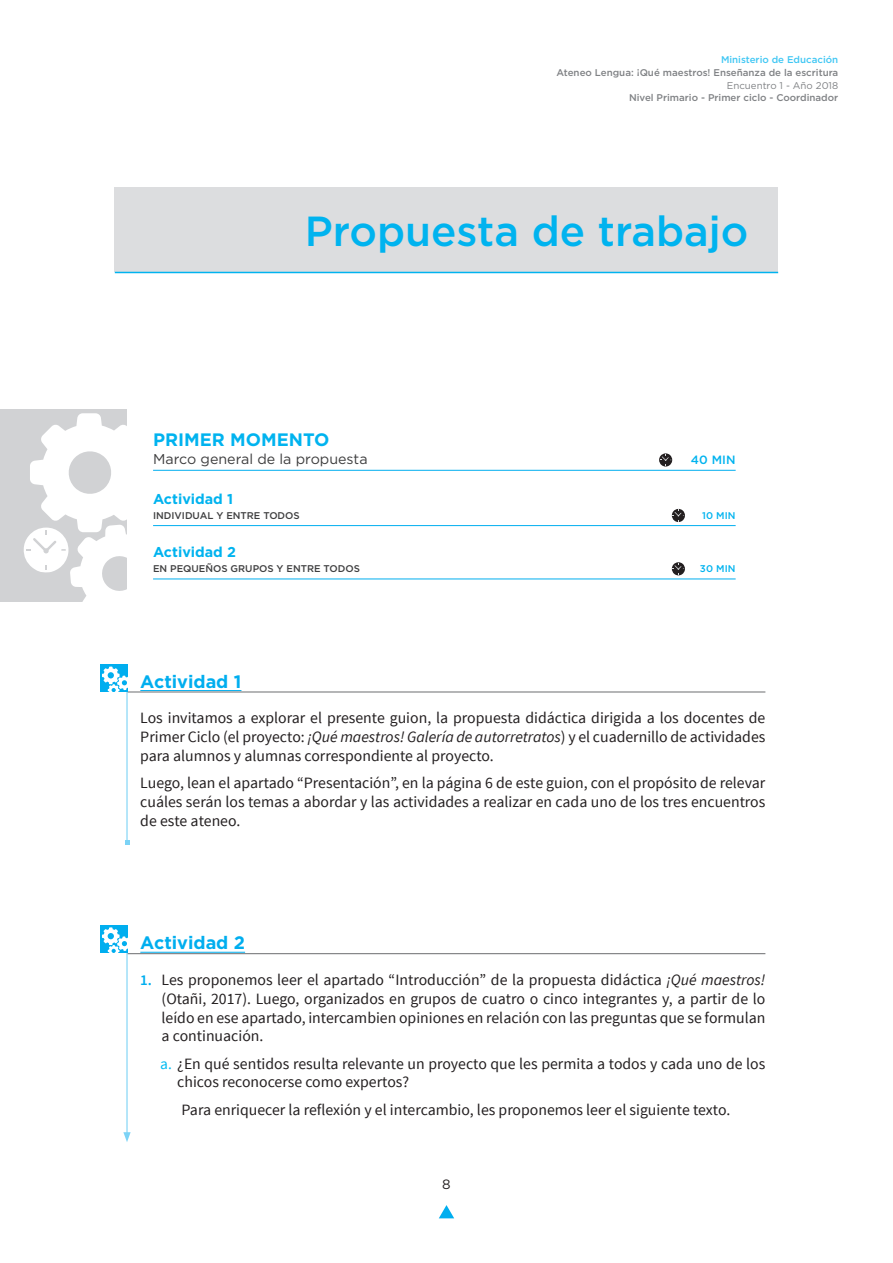
<style>
.page{position:relative;width:893px;height:1263px;background:#fff}
.page>*{position:absolute;margin:0;border:0;box-sizing:border-box;transform-origin:0 0}
.t1{font:500 42px "Gotham";color:#00b3ef}
.t2{font:700 18px "Gotham";color:#00aeef}
.t3{font:700 18px "Gotham";color:#00b3ef}
.t4{font:15.75px/18.8px "Source Sans Pro";color:#231f20;text-align:justify}
.t5{font:14.25px "Gotham";color:#3e3e3f}
.t6{font:700 14.25px "Gotham";color:#00b3ef}
.t7{font:13.5px "Gotham";color:#231f20}
.t8{font:500 12px "Gotham";color:#00b3ef}
.t9{font:500 9.75px "Gotham";color:#808285}
.t10{font:500 9.75px "Gotham";color:#3e3e3f}
.t11{font:500 9.75px "Gotham";color:#40c7f4}
.t12{font:9.75px "Gotham";color:#808285}
.t13{font:500 9.75px "Gotham";letter-spacing:.01em;color:#00b3ef}
.s1{font-style:italic}
.s2{font-weight:600;font-size:15px;color:#00aeef}
.s3{font-size:15.3px;color:#00baf1}
</style>
<div class="page">
<svg style="left:439px;top:1205px;width:15px;height:13px"></svg>
<hr style="left:126px;top:667px;width:2px;height:175px;background:#7cd3f6">
<svg style="left:125px;top:840px;width:4px;height:5px"></svg>
<hr style="left:126px;top:927px;width:2px;height:207px;background:#7cd3f6">
<svg style="left:123px;top:1132px;width:8px;height:10px"></svg>
<div style="left:115px;top:187px;width:663px;height:85px;background:#dcdddf"></div>
<hr style="left:115px;top:272px;width:663px;height:1px;background:#00b3ef">
<hr style="left:153px;top:470px;width:583px;height:1px;background:#00aeef">
<hr style="left:153px;top:525px;width:583px;height:1px;background:#00aeef">
<hr style="left:153px;top:579px;width:583px;height:1px;background:#00aeef">
<hr style="left:128px;top:692px;width:637px;height:1px;background:#6c6d70">
<hr style="left:140px;top:690px;width:101px;height:1px;background:#00aeef">
<hr style="left:128px;top:953px;width:637px;height:1px;background:#6c6d70">
<hr style="left:140px;top:952px;width:105px;height:1px;background:#00aeef">
<svg style="left:659px;top:453px;width:13px;height:14px"></svg>
<svg style="left:672px;top:509px;width:13px;height:13px"></svg>
<svg style="left:672px;top:562px;width:13px;height:13px"></svg>
<div style="left:100px;top:665px;width:28px;height:27px;background:#00aeef"></div>
<svg style="left:102px;top:667px;width:26px;height:25px"></svg>
<div style="left:100px;top:925px;width:28px;height:28px;background:#00aeef"></div>
<svg style="left:102px;top:927px;width:26px;height:26px"></svg>
<div style="left:0;top:409px;width:126px;height:192px;background:#d1d2d4"></div>
<svg style="left:24px;top:413px;width:102px;height:188px"></svg>
<p class="t11" style="left:721px;top:53px;width:119px">Ministerio de Educación</p>
<p class="t9" style="left:556px;top:66px;width:283px">Ateneo Lengua: ¡Qué maestros! Enseñanza de la escritura</p>
<p class="t12" style="left:727px;top:79px;width:113px">Encuentro 1 - Año 2018</p>
<p class="t9" style="left:629px;top:92px;width:211px">Nivel Primario - Primer ciclo - Coordinador</p>
<h1 class="t1" style="left:305px;top:204px;width:445px">Propuesta de trabajo</h1>
<p class="t3" style="left:153px;top:428px;width:178px">PRIMER MOMENTO</p>
<p class="t5" style="left:153px;top:449px;width:216px">Marco general de la propuesta</p>
<p class="t8" style="left:691px;top:451px;width:46px">40 MIN</p>
<p class="t6" style="left:153px;top:489px;width:82px">Actividad 1</p>
<p class="t10" style="left:153px;top:509px;width:148px">INDIVIDUAL Y ENTRE TODOS</p>
<p class="t13" style="left:702px;top:509px;width:35px">10 MIN</p>
<p class="t6" style="left:153px;top:543px;width:84px">Actividad 2</p>
<p class="t10" style="left:153px;top:562px;width:208px">EN PEQUEÑOS GRUPOS Y ENTRE TODOS</p>
<p class="t13" style="left:700px;top:562px;width:37px">30 MIN</p>
<p class="t2" style="left:140px;top:669px;width:103px">Actividad 1</p>
<p class="t4" style="left:140px;top:709px;width:627px">Los invitamos a explorar el presente guion, la propuesta didáctica dirigida a los docentes de Primer Ciclo (el proyecto: <span class="s1">¡Qué maestros! Galería de autorretratos</span>) y el cuadernillo de actividades para alumnos y alumnas correspondiente al proyecto.</p>
<p class="t4" style="left:140px;top:774px;width:627px">Luego, lean el apartado “Presentación”, en la página 6 de este guion, con el propósito de relevar cuáles serán los temas a abordar y las actividades a realizar en cada uno de los tres encuentros de este ateneo.</p>
<p class="t2" style="left:140px;top:931px;width:106px">Actividad 2</p>
<p class="t4" style="left:162px;top:971px;width:605px;text-indent:-21px"><span class="s2">1.</span> Les proponemos leer el apartado “Introducción” de la propuesta didáctica <span class="s1">¡Qué maestros! </span>(Otañi, 2017). Luego, organizados en grupos de cuatro o cinco integrantes y, a partir de lo leído en ese apartado, intercambien opiniones en relación con las preguntas que se formulan a continuación.</p>
<p class="t4" style="left:177px;top:1054px;width:590px;text-indent:-17px"><span class="s3">a.</span> ¿En qué sentidos resulta relevante un proyecto que les permita a todos y cada uno de los chicos reconocerse como expertos?</p>
<p class="t4" style="left:182px;top:1100px;width:550px">Para enriquecer la reflexión y el intercambio, les proponemos leer el siguiente texto.</p>
<p class="t7" style="left:442px;top:1175px;width:10px">8</p>
</div>
